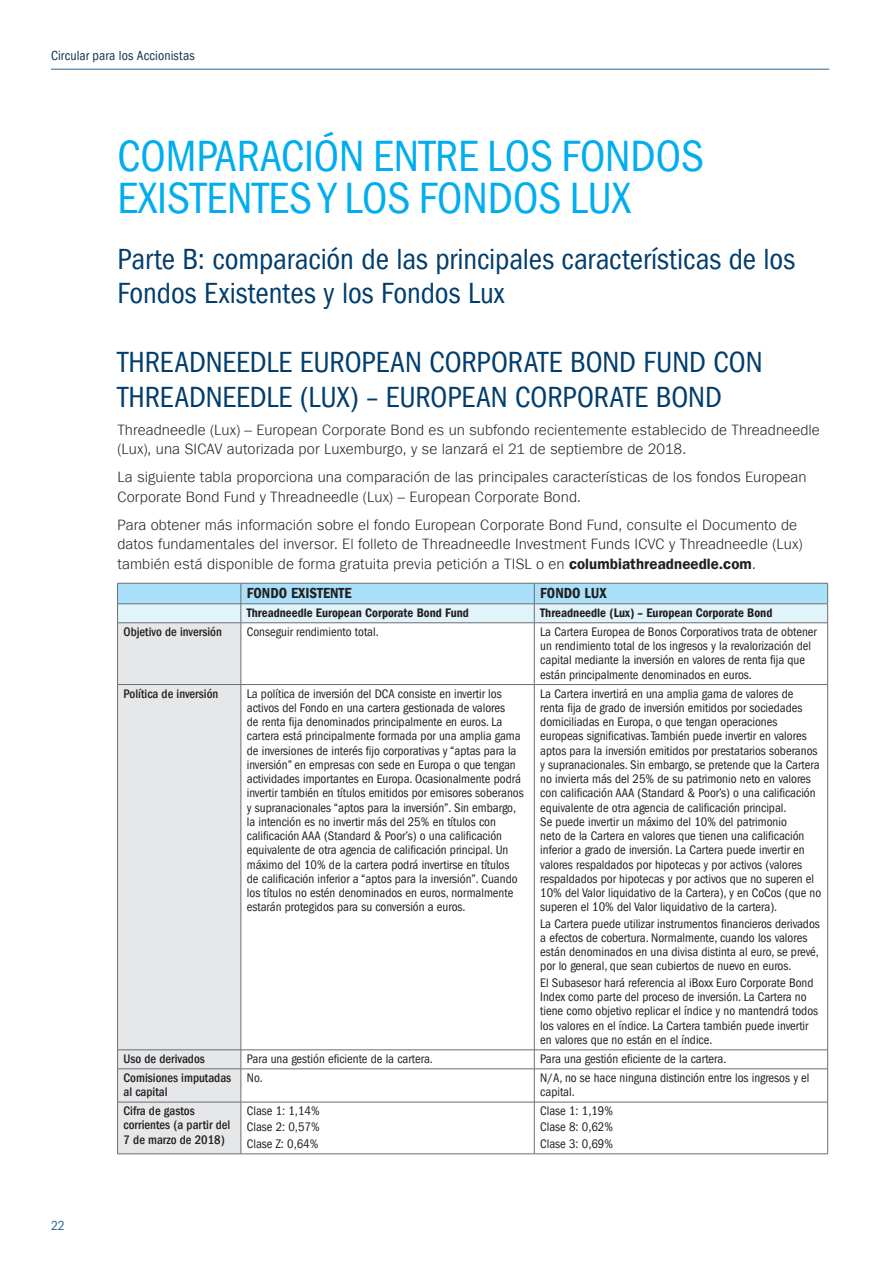
<style>
.page{position:relative;width:893px;height:1263px;background:#fff}
.page>*{position:absolute;margin:0;border:0;box-sizing:border-box;transform-origin:0 0}
.CT_-_BroGen_09_Secti{font:condensed 45px/42px "ITC Frank Gofor Ameriprise";color:#00aeef}
.CT_-_BroGen_10_Heade{font:condensed 30px/34.5px "ITC Frank Gofor Ameriprise";letter-spacing:-.005em;color:#003d6d}
.CT_-_BroGen_08_Body{font:300 15px/19.5px "ITC Frank Gofor Ameriprise";letter-spacing:.005em;color:#231f20}
.CT_-_BroGen_15_Table{font:15px "ITC Frank Gofor Ameriprise Dm Cn";color:#231f20}
.t1{font:condensed 13.5px "ITC Frank Gofor Ameriprise";letter-spacing:.01em;color:#0d3154}
.t2{font:condensed 13.5px "ITC Frank Gofor Ameriprise";color:#2e6390}
.CT_-_BroGen_16_Table{font:condensed 12.75px/14.2px "ITC Frank Gofor Ameriprise";color:#231f20}
.CT_-_BroGen_16_Table-2{font:500 condensed 12.75px/14.2px "ITC Frank Gofor Ameriprise";color:#231f20}
.CT_-_BroGen_15_Table-2{font:12.75px "ITC Frank Gofor Ameriprise Dm Cn";color:#231f20}
.s1{font-family:"ITC Frank Gofor Ameriprise Dm";font-weight:400}
</style>
<div class="page">
<hr style="left:51px;top:69px;width:778px;height:1px;background:#2e6390">
<div style="left:118px;top:623px;width:123px;height:530px;background:#e6e7e9"></div>
<svg style="left:117px;top:583px;width:711px;height:39px;background:#bfe2f2"></svg>
<hr style="left:117px;top:622px;width:124px;height:1px;background:#6c6d70">
<hr style="left:117px;top:623px;width:1px;height:61px;background:#6c6d70">
<hr style="left:241px;top:622px;width:293px;height:1px;background:#6c6d70">
<hr style="left:241px;top:623px;width:1px;height:61px;background:#6c6d70">
<hr style="left:534px;top:622px;width:294px;height:1px;background:#6c6d70">
<hr style="left:534px;top:623px;width:1px;height:61px;background:#6c6d70">
<hr style="left:827px;top:623px;width:1px;height:61px;background:#6c6d70">
<hr style="left:117px;top:684px;width:124px;height:1px;background:#6c6d70">
<hr style="left:117px;top:685px;width:1px;height:365px;background:#6c6d70">
<hr style="left:241px;top:684px;width:293px;height:1px;background:#6c6d70">
<hr style="left:241px;top:685px;width:1px;height:365px;background:#6c6d70">
<hr style="left:534px;top:684px;width:294px;height:1px;background:#6c6d70">
<hr style="left:534px;top:685px;width:1px;height:365px;background:#6c6d70">
<hr style="left:827px;top:685px;width:1px;height:365px;background:#6c6d70">
<hr style="left:117px;top:1049px;width:124px;height:1px;background:#6c6d70">
<svg style="left:117px;top:1050px;width:1px;height:18px"></svg>
<hr style="left:241px;top:1049px;width:293px;height:1px;background:#6c6d70">
<svg style="left:241px;top:1050px;width:1px;height:18px"></svg>
<hr style="left:534px;top:1049px;width:294px;height:1px;background:#6c6d70">
<svg style="left:534px;top:1050px;width:1px;height:18px"></svg>
<svg style="left:827px;top:1050px;width:1px;height:18px"></svg>
<hr style="left:117px;top:1068px;width:124px;height:1px;background:#6c6d70">
<hr style="left:117px;top:1069px;width:1px;height:33px;background:#6c6d70">
<hr style="left:241px;top:1068px;width:293px;height:1px;background:#6c6d70">
<hr style="left:241px;top:1069px;width:1px;height:33px;background:#6c6d70">
<hr style="left:534px;top:1068px;width:294px;height:1px;background:#6c6d70">
<hr style="left:534px;top:1069px;width:1px;height:33px;background:#6c6d70">
<hr style="left:827px;top:1069px;width:1px;height:33px;background:#6c6d70">
<hr style="left:117px;top:1102px;width:124px;height:1px;background:#6c6d70">
<hr style="left:117px;top:1102px;width:1px;height:52px;background:#6c6d70">
<hr style="left:241px;top:1102px;width:293px;height:1px;background:#6c6d70">
<hr style="left:241px;top:1102px;width:1px;height:52px;background:#6c6d70">
<hr style="left:534px;top:1102px;width:294px;height:1px;background:#6c6d70">
<hr style="left:534px;top:1102px;width:1px;height:52px;background:#6c6d70">
<hr style="left:827px;top:1102px;width:1px;height:52px;background:#6c6d70">
<hr style="left:117px;top:1153px;width:124px;height:1px;background:#6c6d70">
<hr style="left:241px;top:1153px;width:293px;height:1px;background:#6c6d70">
<hr style="left:534px;top:1153px;width:294px;height:1px;background:#6c6d70">
<p class="t1" style="left:51px;top:48px;width:145px">Circular para los Accionistas</p>
<p class="CT_-_BroGen_09_Secti" style="left:117px;top:136px;width:588px">COMPARACIÓN ENTRE LOS FONDOS<br>EXISTENTES Y LOS FONDOS LUX</p>
<p class="CT_-_BroGen_10_Heade" style="left:117px;top:242px;width:679px">Parte B: comparación de las principales características de los<br>Fondos Existentes y los Fondos Lux</p>
<p class="t2" style="left:51px;top:1218px;width:15px">22</p>
<p class="CT_-_BroGen_10_Heade" style="left:117px;top:345px;width:647px">THREADNEEDLE EUROPEAN CORPORATE BOND FUND CON<br>THREADNEEDLE (LUX) – EUROPEAN CORPORATE BOND</p>
<p class="CT_-_BroGen_08_Body" style="left:117px;top:420px;width:704px">Threadneedle (Lux) – European Corporate Bond es un subfondo recientemente establecido de Threadneedle (Lux), una SICAV autorizada por Luxemburgo, y se lanzará el 21 de septiembre de 2018.</p>
<p class="CT_-_BroGen_08_Body" style="left:117px;top:467px;width:691px">La siguiente tabla proporciona una comparación de las principales características de los fondos European<br>Corporate Bond Fund y Threadneedle (Lux) – European Corporate Bond.</p>
<p class="CT_-_BroGen_08_Body" style="left:117px;top:515px;width:687px">Para obtener más información sobre el fondo European Corporate Bond Fund, consulte el Documento de datos fundamentales del inversor. El folleto de Threadneedle Investment Funds ICVC y Threadneedle (Lux) también está disponible de forma gratuita previa petición a TISL o en <span class="s1">columbiathreadneedle.com</span>.</p>
<p class="CT_-_BroGen_15_Table" style="left:247px;top:584px;width:106px">FONDO EXISTENTE</p>
<p class="CT_-_BroGen_15_Table" style="left:540px;top:584px;width:68px">FONDO LUX</p>
<p class="CT_-_BroGen_15_Table-2" style="left:247px;top:605px;width:224px">Threadneedle European Corporate Bond Fund</p>
<p class="CT_-_BroGen_15_Table-2" style="left:540px;top:605px;width:234px">Threadneedle (Lux) – European Corporate Bond</p>
<p class="CT_-_BroGen_16_Table-2" style="left:124px;top:624px;width:100px">Objetivo de inversión</p>
<p class="CT_-_BroGen_16_Table" style="left:247px;top:624px;width:133px">Conseguir rendimiento total.</p>
<p class="CT_-_BroGen_16_Table" style="left:540px;top:624px;width:278px">La Cartera Europea de Bonos Corporativos trata de obtener un rendimiento total de los ingresos y la revalorización del capital mediante la inversión en valores de renta fija que están principalmente denominados en euros.</p>
<p class="CT_-_BroGen_16_Table-2" style="left:124px;top:686px;width:96px">Política de inversión</p>
<p class="CT_-_BroGen_16_Table" style="left:247px;top:686px;width:278px">La política de inversión del DCA consiste en invertir los activos del Fondo en una cartera gestionada de valores<br>de renta fija denominados principalmente en euros. La cartera está principalmente formada por una amplia gama de inversiones de interés fijo corporativas y “aptas para la inversión” en empresas con sede en Europa o que tengan actividades importantes en Europa. Ocasionalmente podrá invertir también en títulos emitidos por emisores soberanos y supranacionales “aptos para la inversión”. Sin embargo, la intención es no invertir más del 25% en títulos con calificación AAA (Standard &amp; Poor’s) o una calificación equivalente de otra agencia de calificación principal. Un máximo del 10% de la cartera podrá invertirse en títulos de calificación inferior a “aptos para la inversión”. Cuando los títulos no estén denominados en euros, normalmente estarán protegidos para su conversión a euros.</p>
<p class="CT_-_BroGen_16_Table" style="left:540px;top:686px;width:282px">La Cartera invertirá en una amplia gama de valores de<br>renta fija de grado de inversión emitidos por sociedades domiciliadas en Europa, o que tengan operaciones europeas significativas. También puede invertir en valores aptos para la inversión emitidos por prestatarios soberanos y supranacionales. Sin embargo, se pretende que la Cartera no invierta más del 25% de su patrimonio neto en valores con calificación AAA (Standard &amp; Poor’s) o una calificación equivalente de otra agencia de calificación principal.<br>Se puede invertir un máximo del 10% del patrimonio<br>neto de la Cartera en valores que tienen una calificación inferior a grado de inversión. La Cartera puede invertir en valores respaldados por hipotecas y por activos (valores respaldados por hipotecas y por activos que no superen el 10% del Valor liquidativo de la Cartera), y en CoCos (que no superen el 10% del Valor liquidativo de la cartera).</p>
<p class="CT_-_BroGen_16_Table" style="left:540px;top:916px;width:281px">La Cartera puede utilizar instrumentos financieros derivados a efectos de cobertura. Normalmente, cuando los valores están denominados en una divisa distinta al euro, se prevé, por lo general, que sean cubiertos de nuevo en euros.</p>
<p class="CT_-_BroGen_16_Table" style="left:540px;top:975px;width:279px">El Subasesor hará referencia al iBoxx Euro Corporate Bond Index como parte del proceso de inversión. La Cartera no tiene como objetivo replicar el índice y no mantendrá todos los valores en el índice. La Cartera también puede invertir en valores que no están en el índice.</p>
<p class="CT_-_BroGen_16_Table-2" style="left:124px;top:1051px;width:83px">Uso de derivados</p>
<p class="CT_-_BroGen_16_Table" style="left:247px;top:1051px;width:188px">Para una gestión eficiente de la cartera.</p>
<p class="CT_-_BroGen_16_Table" style="left:540px;top:1051px;width:188px">Para una gestión eficiente de la cartera.</p>
<p class="CT_-_BroGen_16_Table-2" style="left:124px;top:1070px;width:109px">Comisiones imputadas al capital</p>
<p class="CT_-_BroGen_16_Table" style="left:247px;top:1070px;width:18px">No.</p>
<p class="CT_-_BroGen_16_Table" style="left:540px;top:1070px;width:271px">N/A, no se hace ninguna distinción entre los ingresos y el capital.</p>
<p class="CT_-_BroGen_16_Table-2" style="left:124px;top:1104px;width:108px">Cifra de gastos corrientes (a partir del<br>7 de marzo de 2018)</p>
<p class="CT_-_BroGen_16_Table" style="left:247px;top:1104px;width:74px">Clase 1: 1,14%</p>
<p class="CT_-_BroGen_16_Table" style="left:540px;top:1104px;width:74px">Clase 1: 1,19%</p>
<p class="CT_-_BroGen_16_Table" style="left:540px;top:1120px;width:74px">Clase 8: 0,62%</p>
<p class="CT_-_BroGen_16_Table" style="left:540px;top:1136px;width:74px">Clase 3: 0,69%</p>
<p class="CT_-_BroGen_16_Table" style="left:247px;top:1120px;width:74px">Clase 2: 0,57%</p>
<p class="CT_-_BroGen_16_Table" style="left:247px;top:1136px;width:73px">Clase Z: 0,64%</p>
</div>
